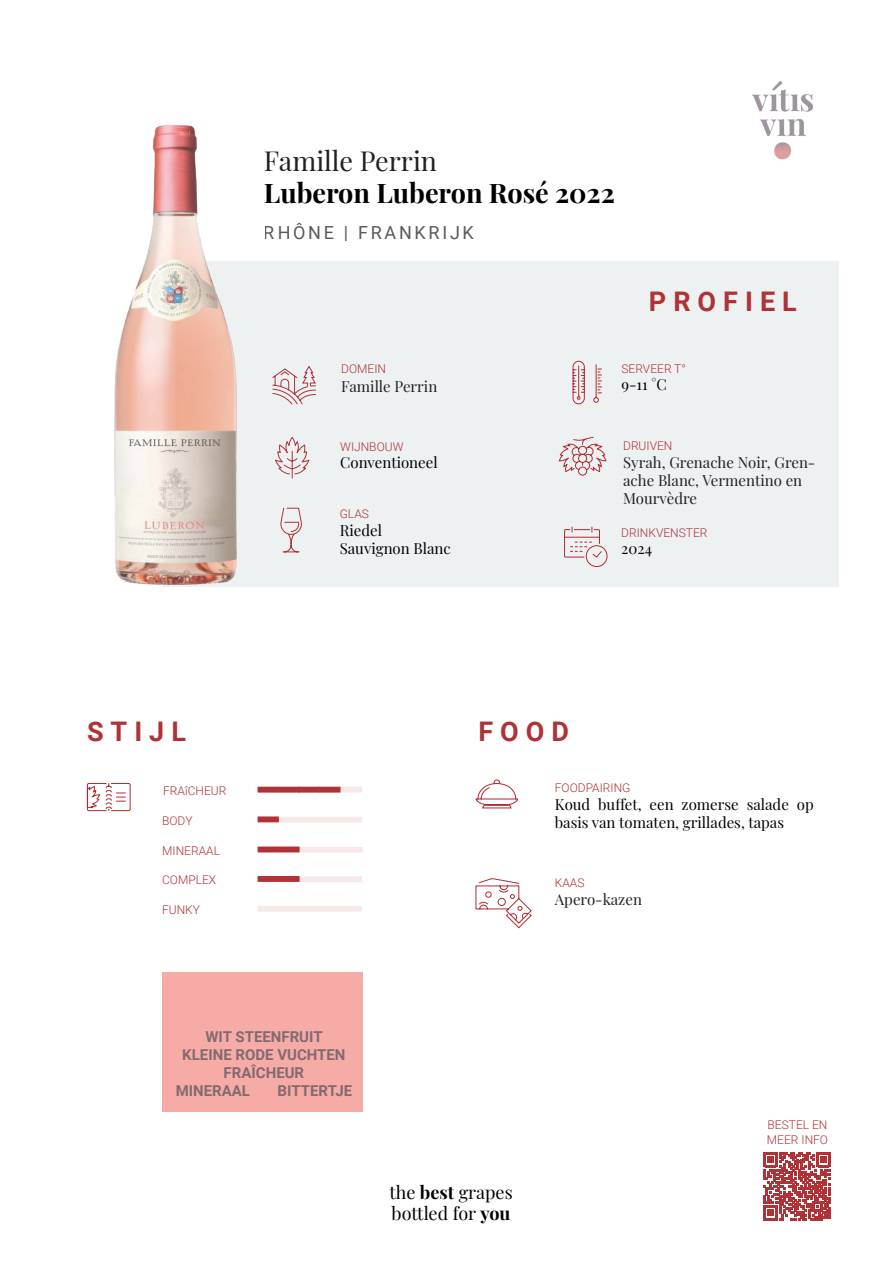
<style>
.page{position:relative;width:893px;height:1263px;background:#fff}
.page>*{position:absolute;margin:0;border:0;box-sizing:border-box;transform-origin:0 0}
.t1{font:700 27px "Playfair Display";color:#000001}
.t2{font:700 27px "Roboto";letter-spacing:.26em;color:#b03136}
.t3{font:27px "Playfair Display";color:#231f20}
.t4{font:18px/21.6px "Playfair Display";color:#000001}
.t5{font:18px "Roboto";letter-spacing:.15em;color:#231f20}
.t6{font:15px/18px "Playfair Display";color:#000001}
.t7{font:15px/18px "Playfair Display";color:#231f20}
.t8{font:700 15px "Roboto";color:#4f4f57}
.t9{font:300 12px/14.4px "Roboto";color:#b03136}
.s1{font-weight:700}
</style>
<div class="page">
<img style="left:752px;top:81px;width:61px;height:79px">
<div style="left:163px;top:261px;width:676px;height:325px;background:#edf1f2"></div>
<svg style="left:272px;top:365px;width:44px;height:40px"></svg>
<svg style="left:275px;top:437px;width:35px;height:42px"></svg>
<svg style="left:558px;top:437px;width:49px;height:39px"></svg>
<svg style="left:572px;top:360px;width:30px;height:45px"></svg>
<svg style="left:280px;top:507px;width:22px;height:46px"></svg>
<svg style="left:564px;top:526px;width:44px;height:41px"></svg>
<div style="left:258px;top:787px;width:104px;height:5px;background:#f6e8e8"></div>
<svg style="left:86px;top:783px;width:45px;height:28px"></svg>
<svg style="left:258px;top:847px;width:105px;height:6px"></svg>
<div style="left:258px;top:906px;width:104px;height:6px;background:#f6e8e8"></div>
<div style="left:258px;top:876px;width:104px;height:6px;background:#f6e8e8"></div>
<div style="left:258px;top:787px;width:21px;height:5px;background:#b03136"></div>
<div style="left:258px;top:817px;width:104px;height:6px;background:#f6e8e8"></div>
<div style="left:278px;top:787px;width:22px;height:5px;background:#b03136"></div>
<div style="left:298px;top:787px;width:22px;height:5px;background:#b03136"></div>
<div style="left:319px;top:787px;width:21px;height:5px;background:#b03136"></div>
<svg style="left:258px;top:816px;width:21px;height:6px"></svg>
<svg style="left:258px;top:846px;width:20px;height:6px"></svg>
<svg style="left:278px;top:846px;width:22px;height:6px"></svg>
<svg style="left:258px;top:876px;width:20px;height:6px"></svg>
<svg style="left:278px;top:876px;width:22px;height:6px"></svg>
<svg style="left:475px;top:779px;width:44px;height:30px"></svg>
<svg style="left:475px;top:878px;width:57px;height:51px"></svg>
<svg style="left:763px;top:1153px;width:68px;height:67px"></svg>
<div style="left:162px;top:972px;width:201px;height:140px;background:#f7aba6"></div>
<img style="left:114px;top:124px;width:123px;height:461px">
<p class="t3" style="left:264px;top:140px;width:175px">Famille Perrin</p>
<p class="t1" style="left:264px;top:172px;width:352px">Luberon Luberon Rosé 2022</p>
<h2 class="t5" style="left:264px;top:220px;width:211px">RHÔNE | FRANKRIJK</h2>
<p class="t2" style="left:649px;top:283px;width:149px">PROFIEL</p>
<p class="t9" style="left:341px;top:361px;width:46px">DOMEIN</p>
<p class="t9" style="left:621px;top:361px;width:66px">SERVEER T°</p>
<p class="t7" style="left:341px;top:376px;width:98px">Famille Perrin</p>
<p class="t6" style="left:621px;top:375px;width:47px">9-11 °C</p>
<p class="t9" style="left:340px;top:439px;width:65px">WIJNBOUW</p>
<p class="t9" style="left:623px;top:438px;width:51px">DRUIVEN</p>
<p class="t6" style="left:340px;top:452px;width:99px">Conventioneel</p>
<p class="t7" style="left:623px;top:452px;width:194px">Syrah, Grenache Noir, Gren&shy;ache Blanc, Vermentino en<br>Mourvèdre</p>
<p class="t9" style="left:340px;top:506px;width:31px">GLAS</p>
<p class="t6" style="left:340px;top:520px;width:44px">Riedel</p>
<p class="t6" style="left:340px;top:538px;width:113px">Sauvignon Blanc</p>
<p class="t9" style="left:621px;top:525px;width:88px">DRINKVENSTER</p>
<p class="t6" style="left:621px;top:538px;width:32px">2024</p>
<p class="t2" style="left:87px;top:713px;width:100px">STIJL</p>
<p class="t2" style="left:478px;top:713px;width:92px">FOOD</p>
<p class="t9" style="left:163px;top:783px;width:65px">FRAîCHEUR</p>
<p class="t9" style="left:162px;top:813px;width:32px">BODY</p>
<p class="t9" style="left:162px;top:843px;width:59px">MINERAAL</p>
<p class="t9" style="left:162px;top:872px;width:56px">COMPLEX</p>
<p class="t9" style="left:162px;top:902px;width:39px">FUNKY</p>
<p class="t9" style="left:555px;top:780px;width:77px">FOODPAIRING</p>
<p class="t6" style="left:555px;top:794px;width:260px">Koud buffet, een zomerse salade op basis van tomaten, grillades, tapas</p>
<p class="t9" style="left:555px;top:875px;width:31px">KAAS</p>
<p class="t7" style="left:555px;top:889px;width:89px">Apero-kazen</p>
<p class="t8" style="left:205px;top:1026px;width:119px">WIT STEENFRUIT</p>
<p class="t8" style="left:182px;top:1044px;width:165px">KLEINE RODE VUCHTEN</p>
<p class="t8" style="left:224px;top:1062px;width:82px">FRAÎCHEUR</p>
<p class="t8" style="left:176px;top:1080px;width:76px">MINERAAL</p>
<p class="t8" style="left:277px;top:1080px;width:76px">BITTERTJE</p>
<p class="t4" style="left:389px;top:1180px;width:125px">the <span class="s1">best</span> grapes bottled for <span class="s1">you</span></p>
<p class="t9" style="left:767px;top:1117px;width:63px">BESTEL EN<br>MEER INFO</p>
</div>
